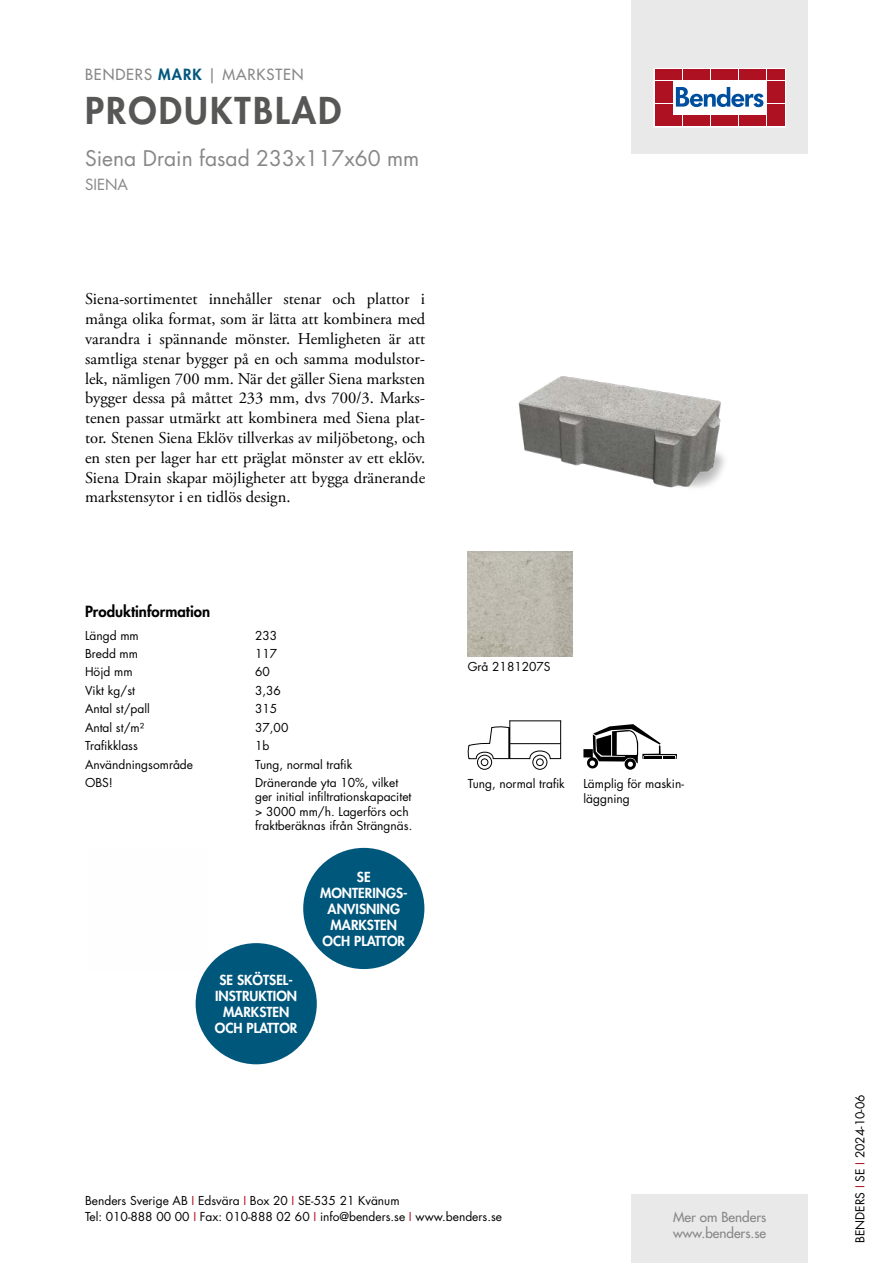
<style>
.page{position:relative;width:893px;height:1263px;background:#fff}
.page>*{position:absolute;margin:0;border:0;box-sizing:border-box;transform-origin:0 0}
.t1{font:800 36px "Futura Std";letter-spacing:.06em;color:#575756}
.t2{font:21px "Futura Std";color:#878787}
.t3{font:16.5px/19.8px "Adobe Garamond Pro";color:#000;text-align:justify}
.t4{font:500 15px "Futura Std";letter-spacing:.06em;color:#878787}
.t5{font:800 15px "Futura Std";color:#000}
.t6{font:15px "Futura Std";color:#878787}
.t7{font:800 13.5px/16.2px "Futura Std";color:#fff;text-align:center}
.t8{font:500 13.5px/16.2px "Futura Std";color:#878787}
.t9{font:12px/14.4px "Futura Std";color:#000}
.s1{font-weight:800;color:#00577c}
.s2{color:#ae1122}
</style>
<div class="page">
<div style="left:631px;top:0;width:177px;height:153px;background:#e9e9e9"></div>
<div style="left:631px;top:1195px;width:177px;height:68px;background:#e9e9e9"></div>
<svg style="left:656px;top:70px;width:128px;height:55px;background:#ebc5ca"></svg>
<div style="left:654px;top:68px;width:132px;height:59px;border:1px solid #fff"></div>
<div style="left:655px;top:70px;width:8px;height:10px;background:#ae1122"></div>
<div style="left:664px;top:70px;width:8px;height:10px;background:#ae1122"></div>
<div style="left:655px;top:81px;width:8px;height:10px;background:#ae1122"></div>
<div style="left:664px;top:81px;width:8px;height:10px;background:#ae1122"></div>
<div style="left:655px;top:93px;width:8px;height:10px;background:#ae1122"></div>
<div style="left:664px;top:93px;width:8px;height:10px;background:#ae1122"></div>
<div style="left:655px;top:104px;width:8px;height:11px;background:#ae1122"></div>
<div style="left:664px;top:104px;width:8px;height:11px;background:#ae1122"></div>
<div style="left:655px;top:116px;width:8px;height:10px;background:#ae1122"></div>
<div style="left:664px;top:116px;width:8px;height:10px;background:#ae1122"></div>
<div style="left:674px;top:70px;width:8px;height:10px;background:#ae1122"></div>
<div style="left:683px;top:70px;width:8px;height:10px;background:#ae1122"></div>
<div style="left:692px;top:70px;width:8px;height:10px;background:#ae1122"></div>
<div style="left:702px;top:70px;width:8px;height:10px;background:#ae1122"></div>
<div style="left:711px;top:70px;width:8px;height:10px;background:#ae1122"></div>
<div style="left:720px;top:70px;width:8px;height:10px;background:#ae1122"></div>
<div style="left:730px;top:70px;width:8px;height:10px;background:#ae1122"></div>
<div style="left:739px;top:70px;width:8px;height:10px;background:#ae1122"></div>
<div style="left:748px;top:70px;width:8px;height:10px;background:#ae1122"></div>
<div style="left:758px;top:70px;width:8px;height:10px;background:#ae1122"></div>
<div style="left:674px;top:116px;width:8px;height:10px;background:#ae1122"></div>
<div style="left:683px;top:116px;width:8px;height:10px;background:#ae1122"></div>
<div style="left:692px;top:116px;width:8px;height:10px;background:#ae1122"></div>
<div style="left:702px;top:116px;width:8px;height:10px;background:#ae1122"></div>
<div style="left:711px;top:116px;width:8px;height:10px;background:#ae1122"></div>
<div style="left:720px;top:116px;width:8px;height:10px;background:#ae1122"></div>
<div style="left:730px;top:116px;width:8px;height:10px;background:#ae1122"></div>
<div style="left:739px;top:116px;width:8px;height:10px;background:#ae1122"></div>
<div style="left:748px;top:116px;width:8px;height:10px;background:#ae1122"></div>
<div style="left:758px;top:116px;width:8px;height:10px;background:#ae1122"></div>
<div style="left:767px;top:70px;width:8px;height:10px;background:#ae1122"></div>
<div style="left:776px;top:70px;width:8px;height:10px;background:#ae1122"></div>
<div style="left:767px;top:81px;width:8px;height:10px;background:#ae1122"></div>
<div style="left:776px;top:81px;width:8px;height:10px;background:#ae1122"></div>
<div style="left:767px;top:93px;width:8px;height:10px;background:#ae1122"></div>
<div style="left:776px;top:93px;width:8px;height:10px;background:#ae1122"></div>
<div style="left:767px;top:104px;width:8px;height:11px;background:#ae1122"></div>
<div style="left:776px;top:104px;width:8px;height:11px;background:#ae1122"></div>
<div style="left:767px;top:116px;width:8px;height:10px;background:#ae1122"></div>
<div style="left:776px;top:116px;width:8px;height:10px;background:#ae1122"></div>
<svg style="left:676px;top:87px;width:87px;height:20px;background:#89add2"></svg>
<div style="left:303px;top:848px;width:121px;height:121px;background:#00577c;border-radius:50%"></div>
<div style="left:196px;top:943px;width:121px;height:121px;background:#00577c;border-radius:50%"></div>
<img style="left:518px;top:376px;width:207px;height:112px">
<img style="left:468px;top:552px;width:105px;height:105px">
<svg style="left:468px;top:720px;width:93px;height:50px"></svg>
<svg style="left:625px;top:758px;width:11px;height:12px"></svg>
<svg style="left:583px;top:724px;width:94px;height:44px"></svg>
<p class="t4" style="left:85px;top:65px;width:220px">BENDERS <span class="s1">MARK</span> | MARKSTEN</p>
<h1 class="t1" style="left:85px;top:87px;width:258px">PRODUKTBLAD</h1>
<p class="t2" style="left:85px;top:144px;width:336px">Siena Drain fasad 233x117x60 mm</p>
<p class="t6" style="left:85px;top:175px;width:44px">SIENA</p>
<p class="t3" style="left:85px;top:290px;width:342px">Siena-sortimentet innehåller stenar och plattor i många olika format, som är lätta att kombinera med varandra i spännande mönster. Hemligheten är att samtliga stenar bygger på en och samma modulstor&shy;lek, nämligen 700 mm. När det gäller Siena marksten bygger dessa på måttet 233 mm, dvs 700/3. Marks&shy;tenen passar utmärkt att kombinera med Siena plat&shy;tor. Stenen Siena Eklöv tillverkas av miljöbetong, och en sten per lager har ett präglat mönster av ett eklöv.<br>Siena Drain skapar möjligheter att bygga dränerande markstensytor i en tidlös design.</p>
<p class="t5" style="left:85px;top:602px;width:127px">Produktinformation</p>
<p class="t9" style="left:85px;top:628px;width:55px">Längd mm</p>
<p class="t9" style="left:255px;top:628px;width:24px">233</p>
<p class="t9" style="left:85px;top:647px;width:55px">Bredd mm</p>
<p class="t9" style="left:255px;top:647px;width:24px">117</p>
<p class="t9" style="left:85px;top:665px;width:49px">Höjd mm</p>
<p class="t9" style="left:255px;top:665px;width:16px">60</p>
<p class="t9" style="left:85px;top:683px;width:51px">Vikt kg/st</p>
<p class="t9" style="left:255px;top:683px;width:27px">3,36</p>
<p class="t9" style="left:85px;top:702px;width:66px">Antal st/pall</p>
<p class="t9" style="left:255px;top:702px;width:24px">315</p>
<p class="t9" style="left:85px;top:720px;width:61px">Antal st/m²</p>
<p class="t9" style="left:255px;top:720px;width:35px">37,00</p>
<p class="t9" style="left:85px;top:739px;width:54px">Trafikklass</p>
<p class="t9" style="left:255px;top:739px;width:16px">1b</p>
<p class="t9" style="left:85px;top:757px;width:110px">Användningsområde</p>
<p class="t9" style="left:255px;top:757px;width:99px">Tung, normal trafik</p>
<p class="t9" style="left:85px;top:775px;width:29px">OBS!</p>
<p class="t9" style="left:255px;top:775px;width:159px">Dränerande yta 10%, vilket ger initial infiltrationskapacitet &gt; 3000 mm/h. Lagerförs och fraktberäknas ifrån Strängnäs.</p>
<p class="t7" style="left:320px;top:868px;width:89px">SE<br>MONTERINGS-<br>ANVISNING<br>MARKSTEN<br>OCH PLATTOR</p>
<p class="t7" style="left:215px;top:972px;width:84px">SE SKÖTSEL-<br>INSTRUKTION<br>MARKSTEN<br>OCH PLATTOR</p>
<p class="t9" style="left:468px;top:660px;width:84px">Grå 2181207S</p>
<p class="t9" style="left:468px;top:777px;width:99px">Tung, normal trafik</p>
<p class="t9" style="left:583px;top:777px;width:102px">Lämplig för maskin&shy;läggning</p>
<p class="t9" style="left:85px;top:1192px;width:418px;line-height:16.5px">Benders Sverige AB <span class="s2">I</span> Edsvära <span class="s2">I</span> Box 20 <span class="s2">I</span> SE-535 21 Kvänum<br>Tel: 010-888 00 00 <span class="s2">I</span> Fax: 010-888 02 60 <span class="s2">I</span> info@benders.se <span class="s2">I</span> www.benders.se</p>
<p class="t8" style="left:673px;top:1209px;width:95px">Mer om Benders www.benders.se</p>
<p class="t9" style="left:853px;top:1243px;width:150px;rotate:-90deg">BENDERS <span class="s2">I</span> SE <span class="s2">I</span> 2024-10-06</p>
</div>
